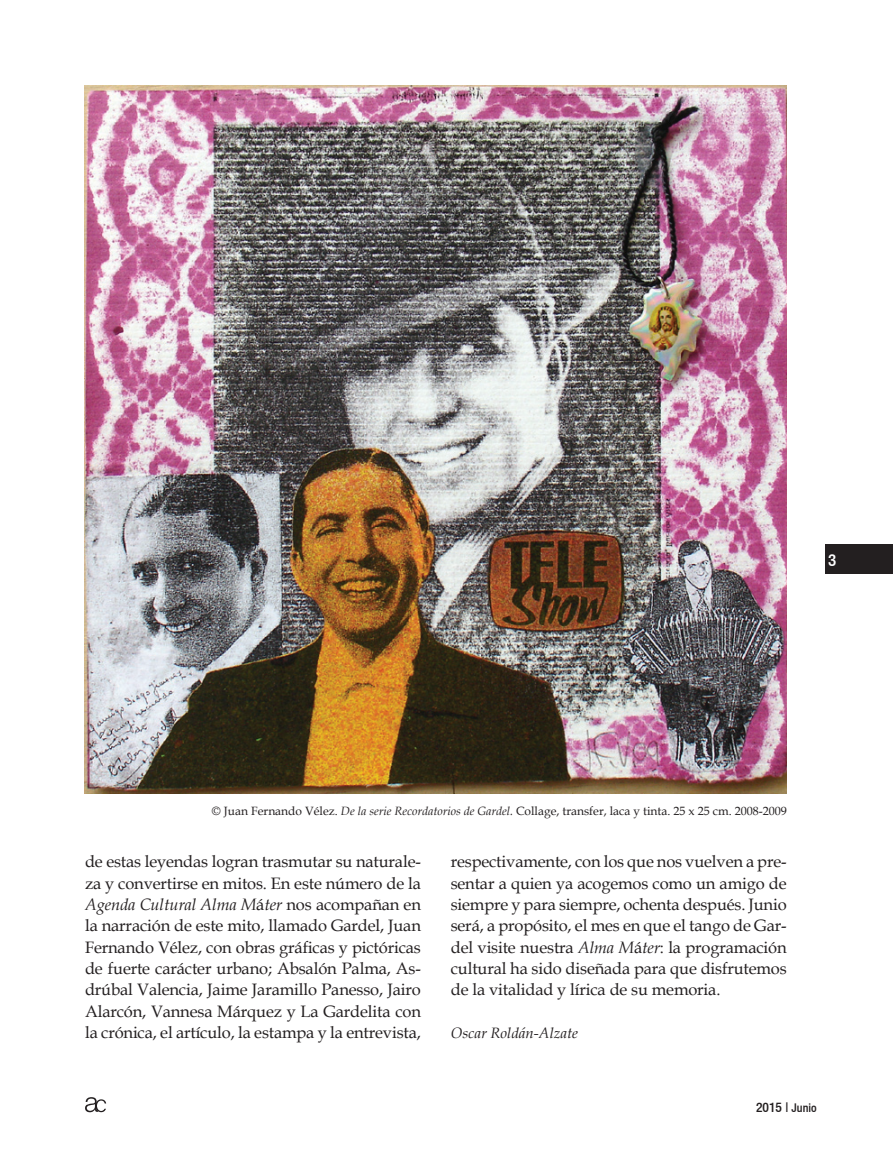
<style>
.page{position:relative;width:893px;height:1149px;background:#fff}
.page>*{position:absolute;margin:0;border:0;box-sizing:border-box;transform-origin:0 0}
.t1{font:500 condensed 16.95px "Helvetica 67";color:#fff}
.t2{font:16.5px/21.3px "Book Antiqua";letter-spacing:-.01em;color:#231f20;text-align:justify}
.t3{font:italic 15px "Book Antiqua";color:#231f20}
.t4{font:500 condensed 13.5px "Helvetica 67";color:#231f20}
.t5{font:12px "Book Antiqua";color:#231f20}
.s1{font-style:italic}
.s2{font-size:12px}
</style>
<div class="page">
<div style="left:825px;top:544px;width:68px;height:29px;background:#231f20"></div>
<svg style="left:85px;top:1097px;width:21px;height:14px"></svg>
<img style="left:85px;top:85px;width:702px;height:707px">
<p class="t1" style="left:828px;top:549px;width:10px">3</p>
<p class="t5" style="left:212px;top:802px;width:576px">© Juan Fernando Vélez. <span class="s1">De la serie Recordatorios de Gardel.</span> Collage, transfer, laca y tinta. 25 x 25 cm. 2008-2009</p>
<p class="t2" style="left:85px;top:850px;width:337px">de estas leyendas logran trasmutar su naturale&shy;za y convertirse en mitos. En este número de la <span class="s1">Agenda Cultural Alma M</span>á<span class="s1">ter</span> nos acompañan en la narración de este mito, llamado Gardel, Juan Fernando Vélez, con obras gráficas y pictóricas de fuerte carácter urbano; Absalón Palma, As&shy;drúbal Valencia, Jaime Jaramillo Panesso, Jairo Alarcón, Vannesa Márquez y La Gardelita con la crónica, el artículo, la estampa y la entrevista,</p>
<p class="t2" style="left:451px;top:850px;width:337px">respectivamente, con los que nos vuelven a pre&shy;sentar a quien ya acogemos como un amigo de siempre y para siempre, ochenta después. Junio será, a propósito, el mes en que el tango de Gar&shy;del visite nuestra <span class="s1">Alma M</span>á<span class="s1">ter</span>: la programación cultural ha sido diseñada para que disfrutemos de la vitalidad y lírica de su memoria.</p>
<p class="t3" style="left:451px;top:1021px;width:129px">Oscar Roldán-Alzate</p>
<p class="t4" style="left:756px;top:1098px;width:62px">2015 | <span class="s2">Junio</span></p>
</div>
